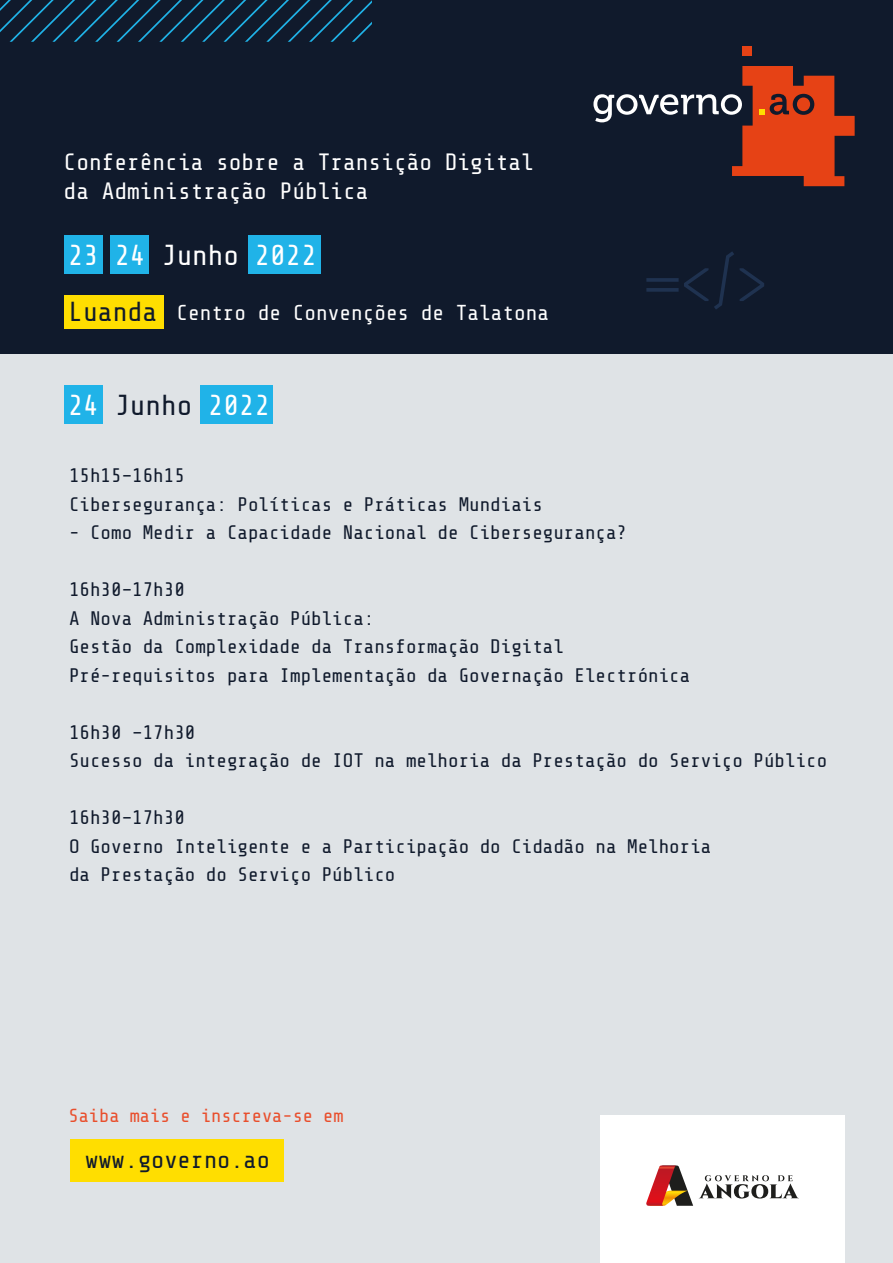
<style>
.page{position:relative;width:893px;height:1263px;background:#fff}
.page>*{position:absolute;margin:0;border:0;box-sizing:border-box;transform-origin:0 0}
.t1{font:66.75px "Turret Road";color:#1f3250}
.t2{font:28.8px "Share Tech Mono";color:#fff}
.t3{font:24.45px "Share Tech Mono";color:#101a2c}
.t4{font:23.55px/28px "Share Tech Mono";color:#fff}
.t5{font:21.6px "Share Tech Mono";color:#fff}
.t6{font:19.5px/28.5px "Share Tech Mono";color:#101a2c}
.t7{font:18.9px "Share Tech Mono";color:#e94f2d}
.s1{font-size:27.45px;color:#101a2c}
.s2{color:#101a2c}
</style>
<div class="page">
<div style="left:0;top:0;width:893px;height:357px;background:#101a2c"></div>
<div style="left:0;top:354px;width:893px;height:909px;background:#dfe3e6"></div>
<div style="left:64px;top:295px;width:100px;height:33px;background:#ffde00"></div>
<div style="left:110px;top:235px;width:39px;height:39px;background:#20b3e8"></div>
<div style="left:64px;top:235px;width:39px;height:39px;background:#20b3e8"></div>
<div style="left:249px;top:235px;width:72px;height:39px;background:#20b3e8"></div>
<div style="left:64px;top:385px;width:39px;height:39px;background:#20b3e8"></div>
<div style="left:200px;top:385px;width:72px;height:39px;background:#20b3e8"></div>
<svg style="left:0;top:0;width:372px;height:42px"></svg>
<div style="left:742px;top:46px;width:10px;height:10px;background:#e64215"></div>
<svg style="left:593px;top:66px;width:262px;height:120px"></svg>
<div style="left:600px;top:1115px;width:245px;height:148px;background:#fff"></div>
<svg style="left:646px;top:1165px;width:47px;height:41px"></svg>
<svg style="left:699px;top:1175px;width:99px;height:23px"></svg>
<div style="left:70px;top:1139px;width:214px;height:42px;background:#ffde00"></div>
<p class="t4" style="left:64px;top:149px;width:472px">Conferência sobre a Transição Digital da Administração Pública</p>
<h2 class="t2" style="left:68px;top:240px;width:251px">23 24 Junho 2022</h2>
<p class="t5" style="left:68px;top:302px;width:482px"><span class="s1">Luanda</span> Centro de Convenções de Talatona</p>
<h2 class="t2" style="left:68px;top:390px;width:204px">24 <span class="s2">Junho</span> 2022</h2>
<h1 class="t1" style="left:644px;top:243px;width:125px">=&lt;/&gt;</h1>
<p class="t6" style="left:69px;top:462px;width:475px">15h15–16h15<br>Cibersegurança: Políticas e Práticas Mundiais</p>
<p class="t6" style="left:69px;top:519px;width:560px">- Como Medir a Capacidade Nacional de Cibersegurança?</p>
<p class="t6" style="left:69px;top:576px;width:623px">16h30–17h30<br>A Nova Administração Pública:<br>Gestão da Complexidade da Transformação Digital Pré-requisitos para Implementação da Governação Electrónica</p>
<p class="t6" style="left:69px;top:718px;width:760px">16h30 –17h30<br>Sucesso da integração de IOT na melhoria da Prestação do Serviço Público</p>
<p class="t6" style="left:69px;top:804px;width:644px">16h30–17h30<br>O Governo Inteligente e a Participação do Cidadão na Melhoria da Prestação do Serviço Público</p>
<p class="t7" style="left:69px;top:1106px;width:276px">Saiba mais e inscreva-se em</p>
<p class="t3" style="left:85px;top:1147px;width:186px">www.governo.ao</p>
</div>
